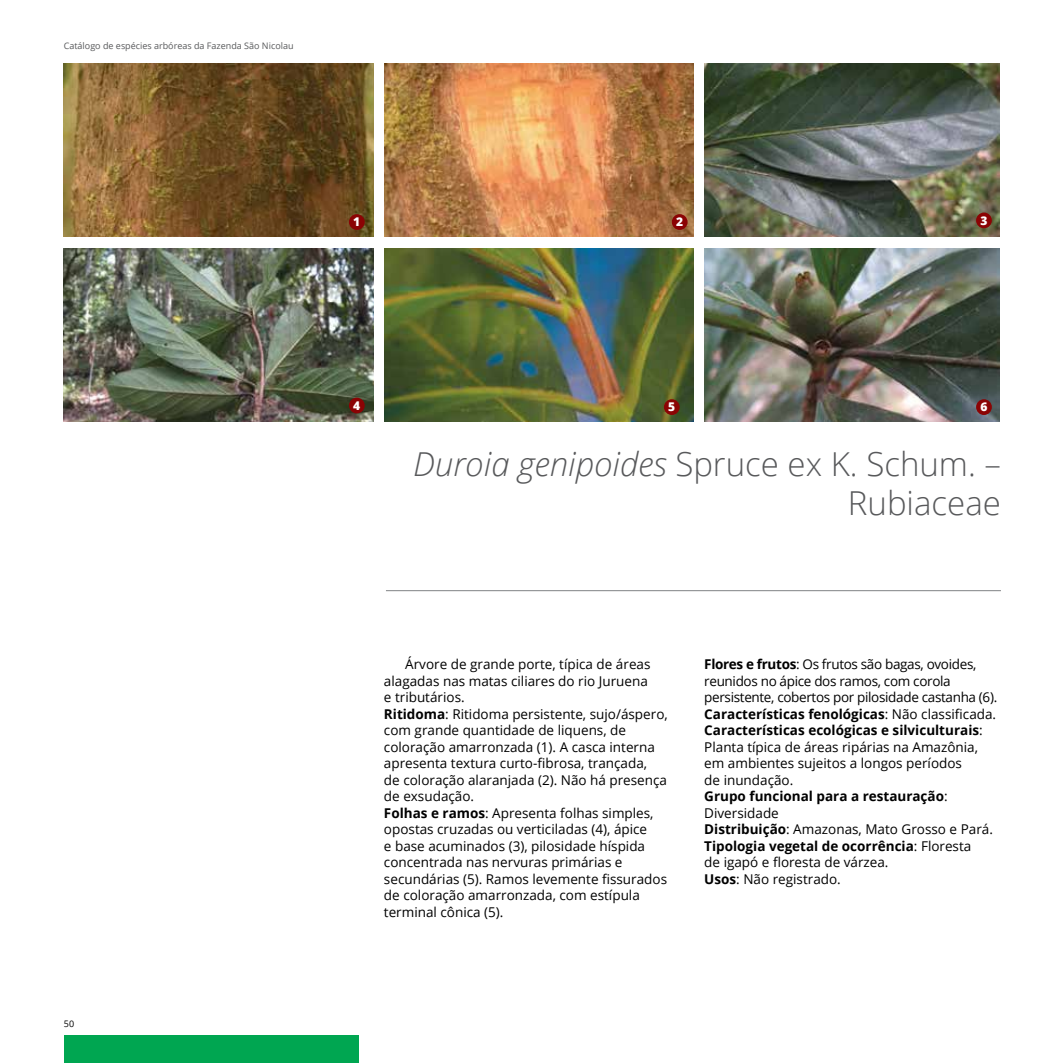
<style>
.page{position:relative;width:1063px;height:1063px;background:#fff}
.page>*{position:absolute;margin:0;border:0;box-sizing:border-box;transform-origin:0 0}
.t1{font:300 33px/39px "Open Sans";color:#58595b;text-align:right}
.t2{font:13.5px/16.5px "Open Sans";color:#000}
.t3{font:800 12px "Open Sans";color:#fff}
.t4{font:9px "Open Sans";color:#58595b}
.t5{font:9px "Open Sans";color:#000}
.s1{font-style:italic}
.s2{font-weight:700}
</style>
<div class="page">
<div style="left:64px;top:1035px;width:295px;height:28px;background:#00a651"></div>
<img style="left:384px;top:64px;width:309px;height:173px">
<img style="left:705px;top:64px;width:294px;height:173px">
<img style="left:64px;top:64px;width:309px;height:173px">
<img style="left:384px;top:249px;width:309px;height:173px">
<img style="left:705px;top:249px;width:294px;height:173px">
<img style="left:64px;top:249px;width:309px;height:173px">
<div style="left:349px;top:398px;width:16px;height:15px;background:#8b0304;border-radius:50%"></div>
<div style="left:976px;top:213px;width:16px;height:15px;background:#8b0304;border-radius:50%"></div>
<div style="left:349px;top:214px;width:16px;height:16px;background:#8b0304;border-radius:50%"></div>
<div style="left:672px;top:214px;width:16px;height:16px;background:#8b0304;border-radius:50%"></div>
<div style="left:664px;top:399px;width:16px;height:16px;background:#8b0304;border-radius:50%"></div>
<div style="left:976px;top:399px;width:16px;height:16px;background:#8b0304;border-radius:50%"></div>
<hr style="left:386px;top:590px;width:615px;height:1px;background:#808285">
<p class="t4" style="left:64px;top:40px;width:231px">Catálogo de espécies arbóreas da Fazenda São Nicolau</p>
<p class="t3" style="left:353px;top:213px;width:9px">1</p>
<p class="t3" style="left:676px;top:213px;width:9px">2</p>
<p class="t3" style="left:980px;top:211px;width:9px">3</p>
<p class="t5" style="left:64px;top:1017px;width:12px">50</p>
<p class="t3" style="left:353px;top:396px;width:9px">4</p>
<p class="t3" style="left:668px;top:398px;width:9px">5</p>
<p class="t3" style="left:980px;top:398px;width:9px">6</p>
<h1 class="t1" style="left:413px;top:444px;width:589px"><span class="s1">Duroia genipoides</span> Spruce ex K. Schum. –<br>Rubiaceae</h1>
<p class="t2" style="left:384px;top:656px;width:285px;text-indent:21px">Árvore de grande porte, típica de áreas alagadas nas matas ciliares do rio Juruena<br>e tributários.<br><span class="s2">Ritidoma</span>: Ritidoma persistente, sujo/áspero, com grande quantidade de liquens, de coloração amarronzada (1). A casca interna apresenta textura curto-fibrosa, trançada,<br>de coloração alaranjada (2). Não há presença de exsudação.<br><span class="s2">Folhas e ramos</span>: Apresenta folhas simples, opostas cruzadas ou verticiladas (4), ápice<br>e base acuminados (3), pilosidade híspida concentrada nas nervuras primárias e secundárias (5). Ramos levemente fissurados de coloração amarronzada, com estípula terminal cônica (5).</p>
<p class="t2" style="left:704px;top:656px;width:294px"><span class="s2">Flores e frutos</span>: Os frutos são bagas, ovoides, reunidos no ápice dos ramos, com corola persistente, cobertos por pilosidade castanha (6).<br><span class="s2">Características fenológicas</span>: Não classificada.<br><span class="s2">Características ecológicas e silviculturais</span>:<br>Planta típica de áreas ripárias na Amazônia, em ambientes sujeitos a longos períodos<br>de inundação.<br><span class="s2">Grupo funcional para a restauração</span>:<br>Diversidade<br><span class="s2">Distribuição</span>: Amazonas, Mato Grosso e Pará.<br><span class="s2">Tipologia vegetal de ocorrência</span>: Floresta<br>de igapó e floresta de várzea.<br><span class="s2">Usos</span>: Não registrado.</p>
</div>
